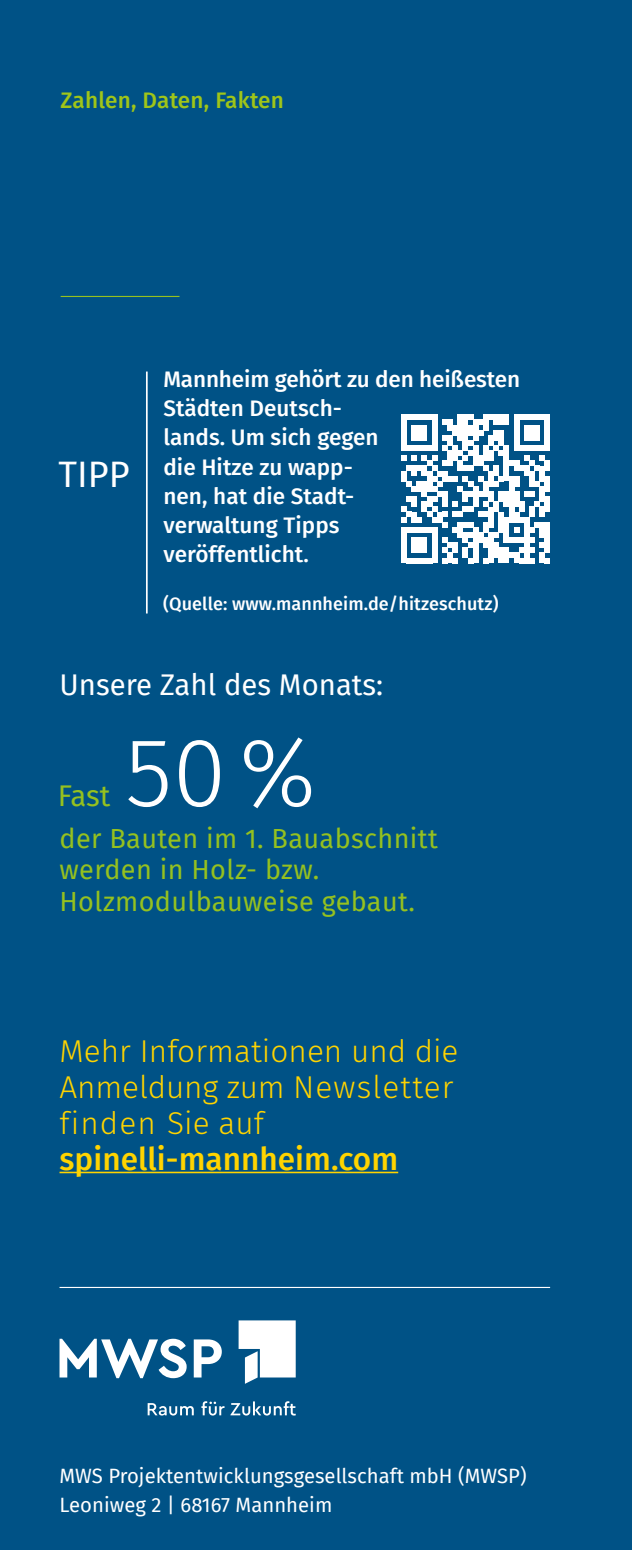
<style>
.page{position:relative;width:632px;height:1550px;background:#fff}
.page>*{position:absolute;margin:0;border:0;box-sizing:border-box;transform-origin:0 0}
.t1{font:300 97.42px "Fira Sans";color:#fff}
.t2{font:36px "Fira Sans";color:#fff}
.t3{font:300 31.5px/36px "Fira Sans";color:#ffd400}
.t4{font:500 31.5px "Fira Sans";color:#ffd400}
.t5{font:29.25px "Fira Sans";color:#fff}
.t6{font:29.25px "Fira Sans";color:#95c11f}
.t7{font:27px/31.5px "Fira Sans";letter-spacing:.015em;color:#95c11f}
.t8{font:500 22.5px/29.2px "Fira Sans";color:#fff}
.BF-Bereich_h1{font:500 22.5px "Fira Sans";letter-spacing:.01em;color:#9fc519}
.t9{font:20.25px "Fira Sans";color:#fff}
.t10{font:500 18px "Fira Sans";letter-spacing:.005em;color:#fff}
</style>
<div class="page">
<div style="left:0;top:0;width:631px;height:1550px;background:#005286"></div>
<hr style="left:59px;top:1287px;width:491px;height:1px;background:#fff">
<svg style="left:148px;top:1401px;width:147px;height:14px"></svg>
<svg style="left:238px;top:1320px;width:57px;height:64px"></svg>
<svg style="left:59px;top:1339px;width:127px;height:39px"></svg>
<svg style="left:194px;top:1339px;width:28px;height:38px"></svg>
<hr style="left:59px;top:1172px;width:339px;height:1px;background:#ffd400">
<hr style="left:61px;top:296px;width:118px;height:1px;background:#95c11f">
<hr style="left:146px;top:372px;width:2px;height:241px;background:#fff">
<svg style="left:401px;top:415px;width:102px;height:148px"></svg>
<div style="left:498px;top:491px;width:5px;height:11px;background:#fff"></div>
<div style="left:498px;top:512px;width:5px;height:20px;background:#fff"></div>
<div style="left:498px;top:548px;width:5px;height:15px;background:#fff"></div>
<div style="left:503px;top:415px;width:6px;height:10px;background:#fff"></div>
<div style="left:503px;top:445px;width:6px;height:36px;background:#fff"></div>
<div style="left:503px;top:491px;width:6px;height:16px;background:#fff"></div>
<div style="left:503px;top:517px;width:6px;height:26px;background:#fff"></div>
<div style="left:503px;top:548px;width:6px;height:15px;background:#fff"></div>
<div style="left:509px;top:476px;width:5px;height:46px;background:#fff"></div>
<div style="left:514px;top:415px;width:5px;height:10px;background:#fff"></div>
<div style="left:514px;top:425px;width:5px;height:10px;background:#fff"></div>
<div style="left:514px;top:435px;width:5px;height:15px;background:#fff"></div>
<div style="left:514px;top:476px;width:5px;height:10px;background:#fff"></div>
<div style="left:514px;top:491px;width:5px;height:16px;background:#fff"></div>
<div style="left:514px;top:512px;width:5px;height:10px;background:#fff"></div>
<div style="left:519px;top:502px;width:5px;height:10px;background:#fff"></div>
<div style="left:524px;top:425px;width:5px;height:10px;background:#fff"></div>
<div style="left:524px;top:466px;width:5px;height:10px;background:#fff"></div>
<div style="left:529px;top:425px;width:5px;height:10px;background:#fff"></div>
<div style="left:529px;top:471px;width:5px;height:15px;background:#fff"></div>
<div style="left:529px;top:507px;width:5px;height:10px;background:#fff"></div>
<div style="left:534px;top:425px;width:5px;height:10px;background:#fff"></div>
<svg style="left:524px;top:481px;width:15px;height:26px"></svg>
<svg style="left:519px;top:415px;width:25px;height:5px"></svg>
<svg style="left:519px;top:435px;width:25px;height:15px"></svg>
<svg style="left:509px;top:456px;width:35px;height:15px"></svg>
<div style="left:539px;top:466px;width:5px;height:15px;background:#fff"></div>
<div style="left:539px;top:486px;width:5px;height:16px;background:#fff"></div>
<div style="left:539px;top:507px;width:5px;height:10px;background:#fff"></div>
<div style="left:544px;top:415px;width:5px;height:10px;background:#fff"></div>
<div style="left:544px;top:425px;width:5px;height:10px;background:#fff"></div>
<div style="left:544px;top:435px;width:5px;height:15px;background:#fff"></div>
<div style="left:544px;top:461px;width:5px;height:10px;background:#fff"></div>
<div style="left:544px;top:476px;width:5px;height:15px;background:#fff"></div>
<div style="left:544px;top:497px;width:5px;height:15px;background:#fff"></div>
<svg style="left:509px;top:517px;width:40px;height:46px"></svg>
<h1 class="BF-Bereich_h1" style="left:61px;top:82px;width:225px">Zahlen, Daten, Fakten</h1>
<p class="t2" style="left:58px;top:448px;width:73px">TIPP</p>
<p class="t8" style="left:163px;top:363px;width:358px">Mannheim gehört zu den heißesten<br>Städten Deutsch-<br>lands. Um sich gegen<br>die Hitze zu wapp-<br>nen, hat die Stadt-<br>verwaltung Tipps<br>veröffentlicht.</p>
<p class="t10" style="left:163px;top:589px;width:336px">(Quelle: www.mannheim.de/hitzeschutz)</p>
<p class="t5" style="left:59px;top:662px;width:325px">Unsere Zahl des Monats:</p>
<p class="t1" style="left:125px;top:703px;width:193px">50%</p>
<p class="t7" style="left:59px;top:822px;width:379px">der Bauten im 1. Bauabschnitt werden in Holz- bzw.<br>Holzmodulbauweise gebaut.</p>
<p class="t6" style="left:58px;top:774px;width:54px">Fast</p>
<p class="t3" style="left:59px;top:1033px;width:400px">Mehr Informationen und die</p>
<p class="t3" style="left:59px;top:1069px;width:395px">Anmeldung zum Newsletter finden Sie auf</p>
<p class="t4" style="left:59px;top:1134px;width:340px">spinelli-mannheim.com</p>
<p class="t9" style="left:59px;top:1460px;width:468px">MWS Projektentwicklungsgesellschaft mbH (MWSP)</p>
<p class="t9" style="left:59px;top:1490px;width:274px">Leoniweg 2 | 68167 Mannheim</p>
</div>
